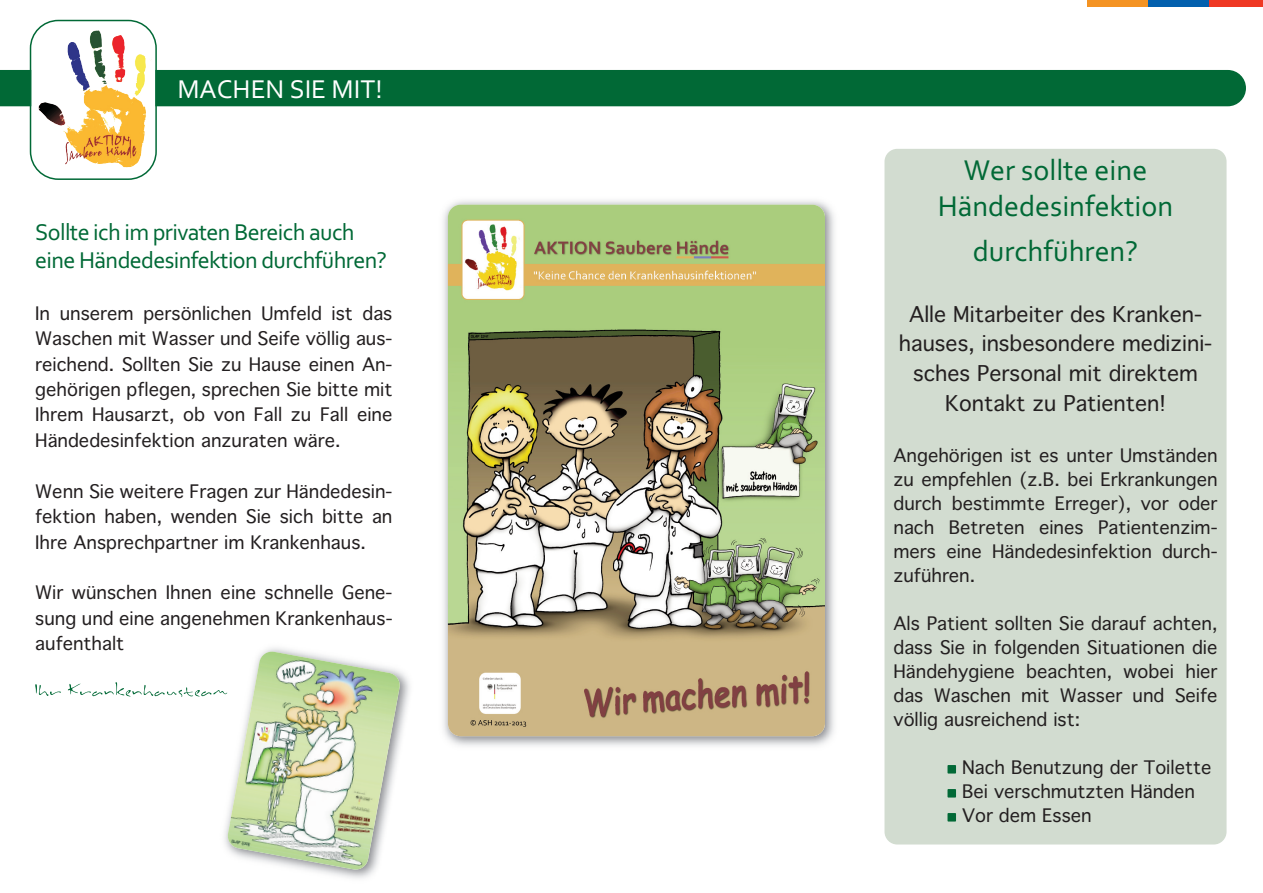
<style>
.page{position:relative;width:1263px;height:893px;background:#fff}
.page>*{position:absolute;margin:0;border:0;box-sizing:border-box;transform-origin:0 0}
.t1{font:30px/36px "Corbel";color:#016936;text-align:center}
.t2{font:27px "Corbel";color:#fff}
.t3{font:24px/28.8px "Corbel";letter-spacing:-.025em;color:#016936}
.t4{font:21px/29.7px "Thonburi";color:#231f20;text-align:center}
.t5{font:18px/24px "Thonburi";color:#231f20;text-align:justify}
</style>
<div class="page">
<img style="left:443px;top:200px;width:392px;height:546px">
<img style="left:448px;top:205px;width:377px;height:531px;border-radius:13px">
<div style="left:884px;top:149px;width:342px;height:695px;background:#d2dcd0;border-radius:13px"></div>
<div style="left:947px;top:765px;width:9px;height:8px;background:#016936"></div>
<div style="left:947px;top:789px;width:9px;height:8px;background:#016936"></div>
<div style="left:947px;top:813px;width:9px;height:8px;background:#016936"></div>
<div style="left:1191px;top:0;width:72px;height:7px;background:#ef3823"></div>
<div style="left:1132px;top:0;width:76px;height:7px;background:#0360ae"></div>
<div style="left:1088px;top:0;width:60px;height:7px;background:#f49323"></div>
<svg style="left:0;top:20px;width:1246px;height:160px"></svg>
<img style="left:265px;top:648px;width:145px;height:231px">
<svg style="left:35px;top:682px;width:192px;height:165px"></svg>
<img style="left:227px;top:651px;width:174px;height:220px">
<h2 class="t2" style="left:177px;top:73px;width:207px">MACHEN SIE MIT!</h2>
<h3 class="t3" style="left:35px;top:217px;width:353px">Sollte ich im privaten Bereich auch eine Händedesinfektion durchführen?</h3>
<p class="t5" style="left:35px;top:301px;width:359px;line-height:25.3px">In unserem persönlichen Umfeld ist das Waschen mit Wasser und Seife völlig aus&shy;reichend. Sollten Sie zu Hause einen An&shy;gehörigen pflegen, sprechen Sie bitte mit Ihrem Hausarzt, ob von Fall zu Fall eine Händedesinfektion anzuraten wäre.</p>
<p class="t5" style="left:35px;top:479px;width:359px;line-height:25.3px">Wenn Sie weitere Fragen zur Händedesin&shy;fektion haben, wenden Sie sich bitte an Ihre Ansprechpartner im Krankenhaus.</p>
<p class="t5" style="left:35px;top:580px;width:359px;line-height:25.3px">Wir wünschen Ihnen eine schnelle Gene&shy;sung und eine angenehmen Krankenhaus&shy;aufenthalt</p>
<h1 class="t1" style="left:938px;top:152px;width:237px">Wer sollte eine<br>Händedesinfektion</h1>
<h1 class="t1" style="left:973px;top:233px;width:167px">durchführen?</h1>
<p class="t4" style="left:899px;top:300px;width:315px">Alle Mitarbeiter des Kranken&shy;hauses, insbesondere medizini&shy;sches Personal mit direktem<br>Kontakt zu Patienten!</p>
<p class="t5" style="left:893px;top:443px;width:326px">Angehörigen ist es unter Umständen zu empfehlen (z.B. bei Erkrankungen durch bestimmte Erreger), vor oder nach Betreten eines Patientenzim&shy;mers eine Händedesinfektion durch&shy;zuführen.</p>
<p class="t5" style="left:893px;top:611px;width:326px">Als Patient sollten Sie darauf achten, dass Sie in folgenden Situationen die Händehygiene beachten, wobei hier das Waschen mit Wasser und Seife völlig ausreichend ist:</p>
<p class="t5" style="left:962px;top:755px;width:251px;text-align:left">Nach Benutzung der Toilette<br>Bei verschmutzten Händen<br>Vor dem Essen</p>
</div>
